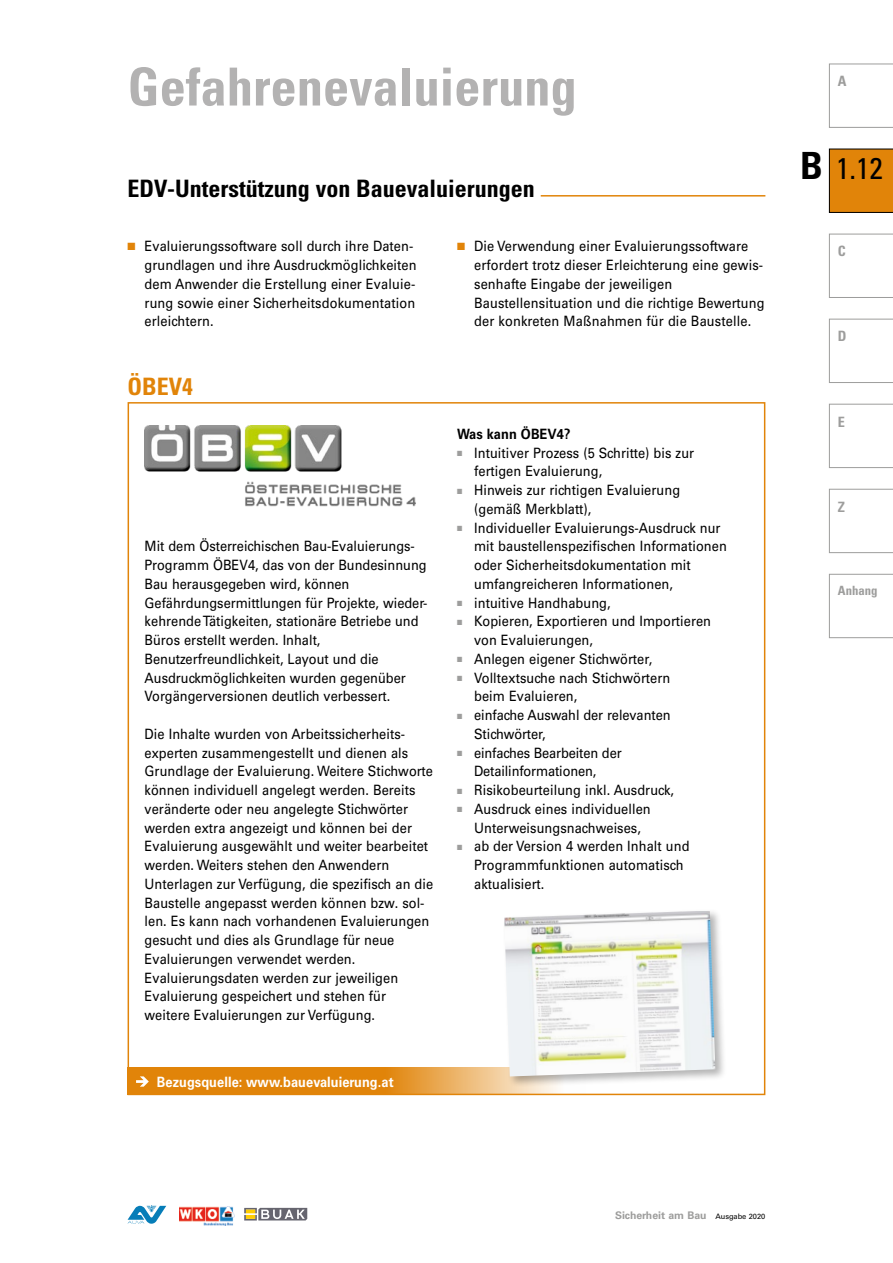
<style>
.page{position:relative;width:893px;height:1263px;background:#fff}
.page>*{position:absolute;margin:0;border:0;box-sizing:border-box;transform-origin:0 0}
.Head_groß_grau{font:700 condensed 52.5px "Univers";color:#b3b2b2}
.t1{font:condensed 30px "Univers";color:#000}
.Head_Linie{font:700 condensed 24px "Univers";color:#000}
.Head_Linie-2{font:700 condensed 24px "Univers";color:#e18409}
.t2{font:14.25px/18.8px "Univers";letter-spacing:.005em;color:#000;scale:.9 1}
.t3{font:700 14.25px "Univers";letter-spacing:.005em;color:#fff;scale:.9 1}
.t4{font:700 14.25px "Univers";letter-spacing:.005em;color:#000;scale:.9 1}
.t5{font:700 condensed 14.25px "Univers";color:#9d9d9c}
.t6{font:700 condensed 12.75px "Univers";color:#9d9d9c}
.t7{font:700 10.5px "Univers";color:#9d9d9c}
.s1{color:#e18409}
.s2{color:#9d9d9c}
.s3{font-weight:700;font-size:37.5px}
.s4{font-weight:400;font-size:7.5px;color:#000}
</style>
<div class="page">
<svg style="left:829px;top:234px;width:64px;height:64px"></svg>
<svg style="left:829px;top:319px;width:64px;height:64px"></svg>
<svg style="left:829px;top:404px;width:64px;height:64px"></svg>
<div style="left:829px;top:149px;width:64px;height:64px;background:#e18409"></div>
<svg style="left:829px;top:64px;width:64px;height:64px"></svg>
<svg style="left:829px;top:489px;width:64px;height:64px"></svg>
<svg style="left:829px;top:574px;width:64px;height:64px"></svg>
<svg style="left:244px;top:1208px;width:63px;height:12px"></svg>
<img style="left:179px;top:1207px;width:55px;height:18px">
<svg style="left:128px;top:1205px;width:38px;height:19px"></svg>
<hr style="left:541px;top:195px;width:224px;height:2px;background:#e18409">
<svg style="left:128px;top:1067px;width:458px;height:28px;background:#e49329"></svg>
<svg style="left:136px;top:1076px;width:13px;height:11px"></svg>
<img style="left:145px;top:425px;width:271px;height:82px">
<div style="left:502px;top:908px;width:224px;height:180px;background:#000;opacity:.3"></div>
<img style="left:504px;top:910px;width:211px;height:166px">
<p class="Head_groß_grau" style="left:128px;top:55px;width:451px">Gefahrenevaluierung</p>
<p class="Head_Linie" style="left:128px;top:173px;width:409px">EDV-Unterstützung von Bauevaluierungen</p>
<p class="t2" style="left:145px;top:237px;width:304px;text-indent:-17px"><span class="s1">■</span> Evaluierungssoftware soll durch ihre Daten&shy;grundlagen und ihre Ausdruckmöglichkeiten dem Anwender die Erstellung einer Evaluie&shy;rung sowie einer Sicherheitsdokumentation erleichtern.</p>
<p class="t2" style="left:474px;top:237px;width:324px;text-indent:-17px"><span class="s1">■</span> Die Verwendung einer Evaluierungssoftware erfordert trotz dieser Erleichterung eine gewis&shy;senhafte Eingabe der jeweiligen Baustellensituation und die richtige Bewertung der konkreten Maßnahmen für die Baustelle.</p>
<p class="Head_Linie-2" style="left:128px;top:372px;width:67px">ÖBEV4</p>
<p class="t2" style="left:145px;top:537px;width:316px">Mit dem Österreichischen Bau-Evaluierungs-Programm ÖBEV4, das von der Bundesinnung Bau herausgegeben wird, können Gefährdungsermittlungen für Projekte, wieder&shy;kehrende Tätigkeiten, stationäre Betriebe und Büros erstellt werden. Inhalt, Benutzerfreundlichkeit, Layout und die Ausdruckmöglichkeiten wurden gegenüber Vorgängerversionen deutlich verbessert.</p>
<p class="t2" style="left:145px;top:724px;width:322px">Die Inhalte wurden von Arbeitssicherheits&shy;experten zusammengestellt und dienen als Grundlage der Evaluierung. Weitere Stichworte können individuell angelegt werden. Bereits veränderte oder neu angelegte Stichwörter werden extra angezeigt und können bei der Evaluierung ausgewählt und weiter bearbeitet werden. Weiters stehen den Anwendern Unterlagen zur Verfügung, die spezifisch an die Baustelle angepasst werden können bzw. sol&shy;len. Es kann nach vorhandenen Evaluierungen gesucht und dies als Grundlage für neue Evaluierungen verwendet werden.<br>Evaluierungsdaten werden zur jeweiligen Evaluierung gespeichert und stehen für weitere Evaluierungen zur Verfügung.</p>
<p class="t3" style="left:157px;top:1073px;width:265px">Bezugsquelle: www.bauevaluierung.at</p>
<p class="t4" style="left:457px;top:425px;width:127px">Was kann ÖBEV4?</p>
<p class="t2" style="left:474px;top:443px;width:246px;text-indent:-17px"><span class="s2">■</span> Intuitiver Prozess (5 Schritte) bis zur fertigen Evaluierung,</p>
<p class="t2" style="left:474px;top:481px;width:230px;text-indent:-17px"><span class="s2">■</span> Hinweis zur richtigen Evaluierung (gemäß Merkblatt),</p>
<p class="t2" style="left:474px;top:518px;width:282px;text-indent:-17px"><span class="s2">■</span> Individueller Evaluierungs-Ausdruck nur mit baustellenspezifischen Informationen oder Sicherheitsdokumentation mit umfangreicheren Informationen,</p>
<p class="t2" style="left:457px;top:593px;width:172px"><span class="s2">■</span> intuitive Handhabung,</p>
<p class="t2" style="left:474px;top:612px;width:265px;text-indent:-17px"><span class="s2">■</span> Kopieren, Exportieren und Importieren von Evaluierungen,</p>
<p class="t2" style="left:457px;top:649px;width:218px"><span class="s2">■</span> Anlegen eigener Stichwörter,</p>
<p class="t2" style="left:474px;top:668px;width:219px;text-indent:-17px"><span class="s2">■</span> Volltextsuche nach Stichwörtern beim Evaluieren,</p>
<p class="t2" style="left:474px;top:706px;width:220px;text-indent:-17px"><span class="s2">■</span> einfache Auswahl der relevanten<br>Stichwörter,</p>
<p class="t2" style="left:457px;top:743px;width:184px;text-align:center"><span class="s2">■</span> einfaches Bearbeiten der<br>Detailinformationen,</p>
<p class="t2" style="left:457px;top:781px;width:243px"><span class="s2">■</span> Risikobeurteilung inkl. Ausdruck,</p>
<p class="t2" style="left:457px;top:799px;width:217px;text-align:center"><span class="s2">■</span> Ausdruck eines individuellen<br>Unterweisungsnachweises,</p>
<p class="t2" style="left:474px;top:837px;width:241px;text-indent:-17px"><span class="s2">■</span> ab der Version 4 werden Inhalt und<br>Programmfunktionen automatisch aktualisiert.</p>
<p class="t5" style="left:838px;top:72px;width:10px">A</p>
<h2 class="t1" style="left:800px;top:149px;width:84px"><span class="s3">B</span> 1.12</h2>
<p class="t5" style="left:838px;top:243px;width:9px">C</p>
<p class="t5" style="left:838px;top:328px;width:10px">D</p>
<p class="t5" style="left:838px;top:413px;width:9px">E</p>
<p class="t5" style="left:838px;top:498px;width:9px">Z</p>
<p class="t6" style="left:838px;top:583px;width:41px">Anhang</p>
<p class="t7" style="left:615px;top:1209px;width:152px">Sicherheit am Bau <span class="s4">Ausgabe 2020</span></p>
</div>
